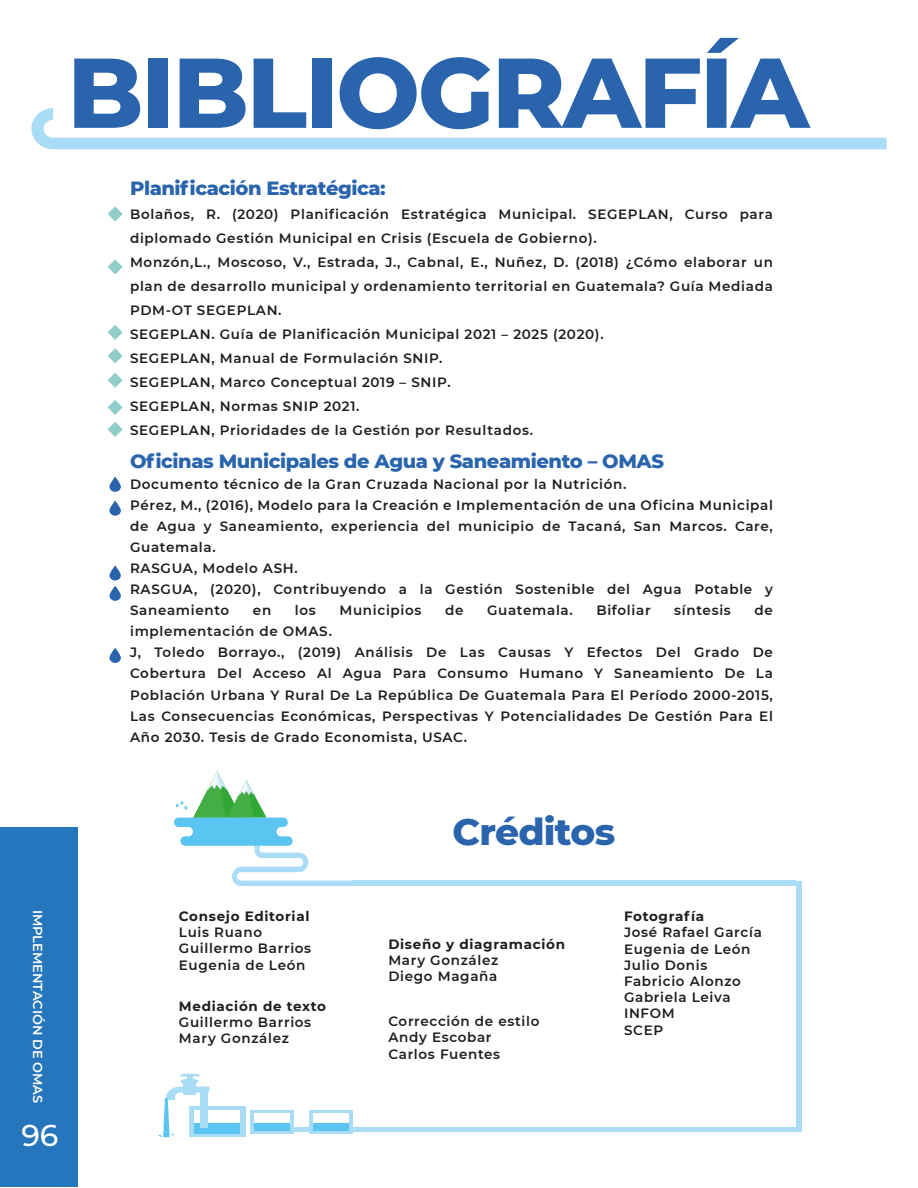
<style>
.page{position:relative;width:918px;height:1188px;background:#fff}
.page>*{position:absolute;margin:0;border:0;box-sizing:border-box;transform-origin:0 0}
.t1{font:800 99px "Montserrat";letter-spacing:-.02em;color:#2964ad}
.t2{font:800 37.5px "Montserrat";letter-spacing:-.02em;color:#2964ad}
.t3{font:500 30px "Montserrat";color:#fff}
.t4{font:800 19.5px "Montserrat";letter-spacing:-.02em;color:#2964ad}
.t5{font:600 13.5px/16.2px "Montserrat";letter-spacing:.05em;color:#1d1d1b}
.t6{font:700 13.5px "Montserrat";letter-spacing:.05em;color:#1d1d1b}
.t7{font:600 12.9px "Montserrat";color:#fff}
</style>
<div class="page">
<div style="left:0;top:828px;width:78px;height:359px;background:#2576bc"></div>
<svg style="left:31px;top:108px;width:856px;height:41px"></svg>
<svg style="left:108px;top:206px;width:15px;height:16px"></svg>
<svg style="left:108px;top:259px;width:15px;height:16px"></svg>
<svg style="left:108px;top:325px;width:15px;height:15px"></svg>
<svg style="left:108px;top:348px;width:15px;height:15px"></svg>
<svg style="left:108px;top:373px;width:15px;height:15px"></svg>
<svg style="left:108px;top:400px;width:15px;height:15px"></svg>
<svg style="left:108px;top:422px;width:15px;height:15px"></svg>
<svg style="left:109px;top:477px;width:12px;height:15px"></svg>
<svg style="left:109px;top:501px;width:12px;height:15px"></svg>
<svg style="left:109px;top:565px;width:12px;height:16px"></svg>
<svg style="left:109px;top:586px;width:12px;height:15px"></svg>
<svg style="left:109px;top:648px;width:12px;height:15px"></svg>
<svg style="left:174px;top:771px;width:416px;height:115px"></svg>
<div style="left:285px;top:1127px;width:517px;height:5px;background:#a9dcf6"></div>
<div style="left:189px;top:1107px;width:56px;height:30px;background:#a9dcf6"></div>
<div style="left:195px;top:1110px;width:45px;height:23px;background:#fff"></div>
<div style="left:195px;top:1123px;width:45px;height:10px;background:#5bc5f2"></div>
<svg style="left:159px;top:1074px;width:50px;height:63px"></svg>
<div style="left:250px;top:1110px;width:44px;height:24px;background:#a9dcf6"></div>
<div style="left:254px;top:1113px;width:35px;height:18px;background:#fff"></div>
<div style="left:254px;top:1123px;width:35px;height:8px;background:#5bc5f2"></div>
<div style="left:309px;top:1110px;width:44px;height:24px;background:#a9dcf6"></div>
<div style="left:313px;top:1113px;width:35px;height:18px;background:#fff"></div>
<div style="left:313px;top:1123px;width:35px;height:8px;background:#5bc5f2"></div>
<div style="left:796px;top:881px;width:6px;height:246px;background:#a9dcf6"></div>
<div style="left:353px;top:881px;width:443px;height:5px;background:#a9dcf6"></div>
<h1 class="t1" style="left:67px;top:20px;width:743px">BIBLIOGRAFÍA</h1>
<h3 class="t4" style="left:130px;top:174px;width:257px">Planificación Estratégica:</h3>
<p class="t5" style="left:130px;top:202px;width:644px;line-height:24px">Bolaños, R. (2020) Planificación Estratégica Municipal. SEGEPLAN, Curso para diplomado Gestión Municipal en Crisis (Escuela de Gobierno).<br>Monzón,L., Moscoso, V., Estrada, J., Cabnal, E., Nuñez, D. (2018) ¿Cómo elaborar un plan de desarrollo municipal y ordenamiento territorial en Guatemala? Guía Mediada PDM-OT SEGEPLAN.<br>SEGEPLAN. Guía de Planificación Municipal 2021 – 2025 (2020).<br>SEGEPLAN, Manual de Formulación SNIP.<br>SEGEPLAN, Marco Conceptual 2019 – SNIP.<br>SEGEPLAN, Normas SNIP 2021.<br>SEGEPLAN, Prioridades de la Gestión por Resultados.</p>
<h3 class="t4" style="left:130px;top:447px;width:536px">Oficinas Municipales de Agua y Saneamiento – OMAS</h3>
<p class="t5" style="left:130px;top:474px;width:644px;line-height:21px">Documento técnico de la Gran Cruzada Nacional por la Nutrición.<br>Pérez, M., (2016), Modelo para la Creación e Implementación de una Oficina Municipal de Agua y Saneamiento, experiencia del municipio de Tacaná, San Marcos. Care, Guatemala.<br>RASGUA, Modelo ASH.<br>RASGUA, (2020), Contribuyendo a la Gestión Sostenible del Agua Potable y Saneamiento</p>
<p class="t5" style="left:253px;top:602px;width:20px">en</p>
<p class="t5" style="left:295px;top:602px;width:22px">los</p>
<p class="t5" style="left:339px;top:602px;width:83px">Municipios</p>
<p class="t5" style="left:445px;top:602px;width:20px">de</p>
<p class="t5" style="left:487px;top:602px;width:87px">Guatemala.</p>
<p class="t5" style="left:596px;top:602px;width:56px">Bifoliar</p>
<p class="t5" style="left:674px;top:602px;width:58px">síntesis</p>
<p class="t5" style="left:755px;top:602px;width:20px">de</p>
<p class="t5" style="left:130px;top:621px;width:644px;line-height:21px">implementación de OMAS.<br>J, Toledo Borrayo., (2019) Análisis De Las Causas Y Efectos Del Grado De Cobertura Del Acceso Al Agua Para Consumo Humano Y Saneamiento De La Población Urbana Y Rural De La República De Guatemala Para El Período 2000-2015, Las Consecuencias Económicas, Perspectivas Y Potencialidades De Gestión Para El Año 2030. Tesis de Grado Economista, USAC.</p>
<p class="t7" style="left:47px;top:910px;width:195px;rotate:90deg">IMPLEMENTACIÓN DE OMAS</p>
<p class="t7" style="left:43px;top:927px;width:195px;rotate:90deg">IMPLEMENTACIÓN DE OMAS</p>
<h3 class="t3" style="left:21px;top:1115px;width:39px">96</h3>
<p class="t6" style="left:179px;top:906px;width:132px">Consejo Editorial</p>
<p class="t5" style="left:179px;top:924px;width:134px">Luis Ruano<br>Guillermo Barrios<br>Eugenia de León</p>
<p class="t6" style="left:179px;top:996px;width:149px">Mediación de texto</p>
<p class="t5" style="left:179px;top:1013px;width:134px">Guillermo Barrios<br>Mary González</p>
<h2 class="t2" style="left:453px;top:805px;width:164px">Créditos</h2>
<p class="t6" style="left:388px;top:934px;width:178px">Diseño y diagramación</p>
<p class="t5" style="left:388px;top:952px;width:111px">Mary González<br>Diego Magaña</p>
<p class="t5" style="left:388px;top:1013px;width:153px">Corrección de estilo<br>Andy Escobar<br>Carlos Fuentes</p>
<p class="t6" style="left:624px;top:907px;width:82px">Fotografía</p>
<p class="t5" style="left:624px;top:924px;width:139px">José Rafael García<br>Eugenia de León<br>Julio Donis<br>Fabricio Alonzo<br>Gabriela Leiva<br>INFOM<br>SCEP</p>
</div>
